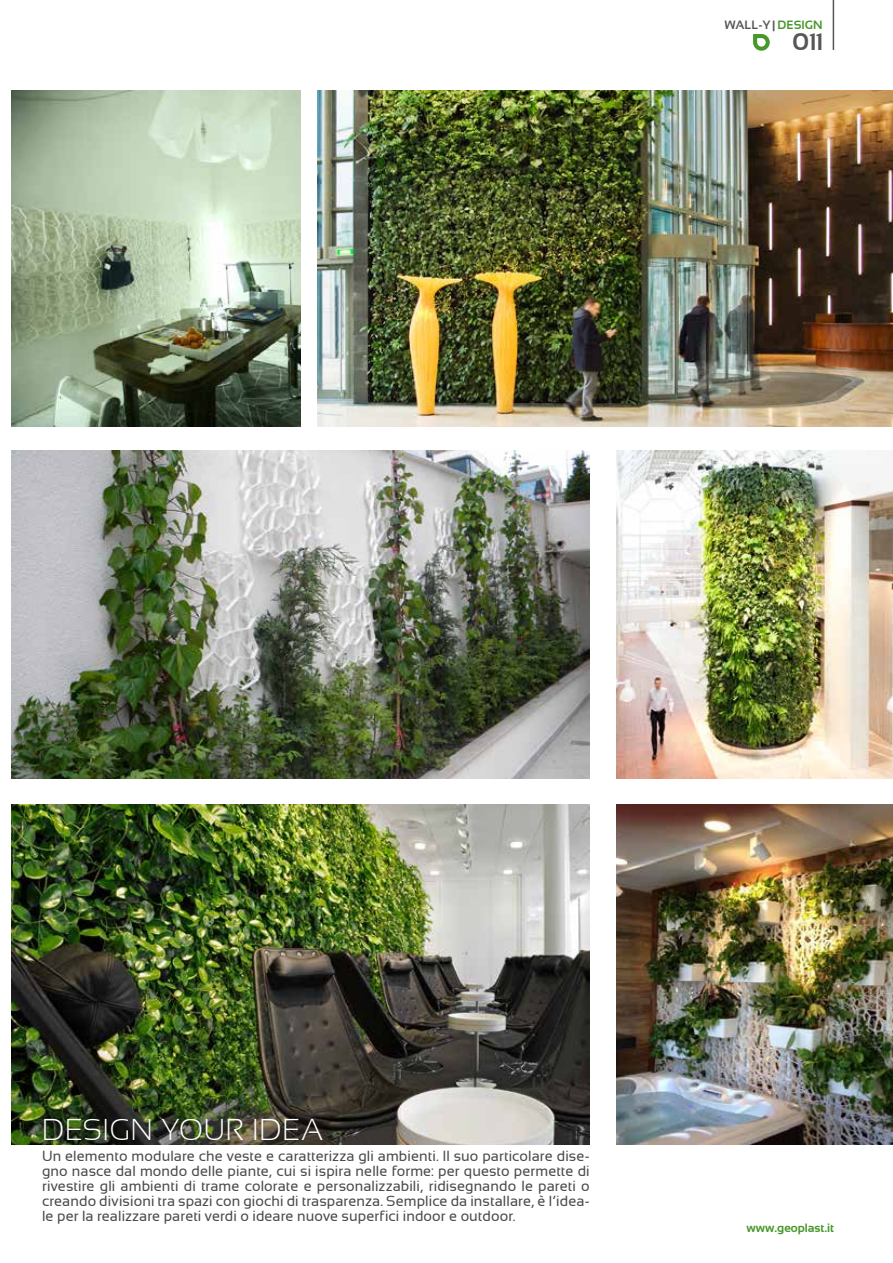
<style>
.page{position:relative;width:893px;height:1263px;background:#fff}
.page>*{position:absolute;margin:0;border:0;box-sizing:border-box;transform-origin:0 0}
.t1{font:300 30px "Sansation";letter-spacing:.03em;color:#fff}
.t2{font:700 24px "Sansation";color:#575756}
.t3{font:14.55px/15px "Sansation";letter-spacing:.005em;color:#4a4a49;text-align:justify}
.t4{font:700 12px "Sansation";color:#47972b}
.t5{font:700 12px "Sansation";color:#575756}
.s1{color:#47972b}
</style>
<div class="page">
<img style="left:318px;top:91px;width:575px;height:336px">
<img style="left:12px;top:91px;width:289px;height:336px">
<img style="left:12px;top:450px;width:578px;height:328px">
<img style="left:12px;top:804px;width:578px;height:341px">
<img style="left:617px;top:450px;width:276px;height:328px">
<img style="left:617px;top:804px;width:276px;height:341px">
<hr style="left:833px;top:0;width:1px;height:50px;background:#575756">
<svg style="left:753px;top:34px;width:17px;height:17px"></svg>
<p class="t5" style="left:725px;top:18px;width:99px">WALL-Y | <span class="s1">DESIGN</span></p>
<h2 class="t2" style="left:793px;top:28px;width:31px">011</h2>
<h1 class="t1" style="left:42px;top:1113px;width:283px">DESIGN YOUR IDEA</h1>
<p class="t3" style="left:42px;top:1148px;width:549px">Un elemento modulare che veste e caratterizza gli ambienti. Il suo particolare dise&shy;gno nasce dal mondo delle piante, cui si ispira nelle forme: per questo permette di rivestire gli ambienti di trame colorate e personalizzabili, ridisegnando le pareti o creando divisioni tra spazi con giochi di trasparenza. Semplice da installare, è l’idea&shy;le per la realizzare pareti verdi o ideare nuove superfici indoor e outdoor.</p>
<p class="t4" style="left:746px;top:1221px;width:89px">www.geoplast.it</p>
</div>
